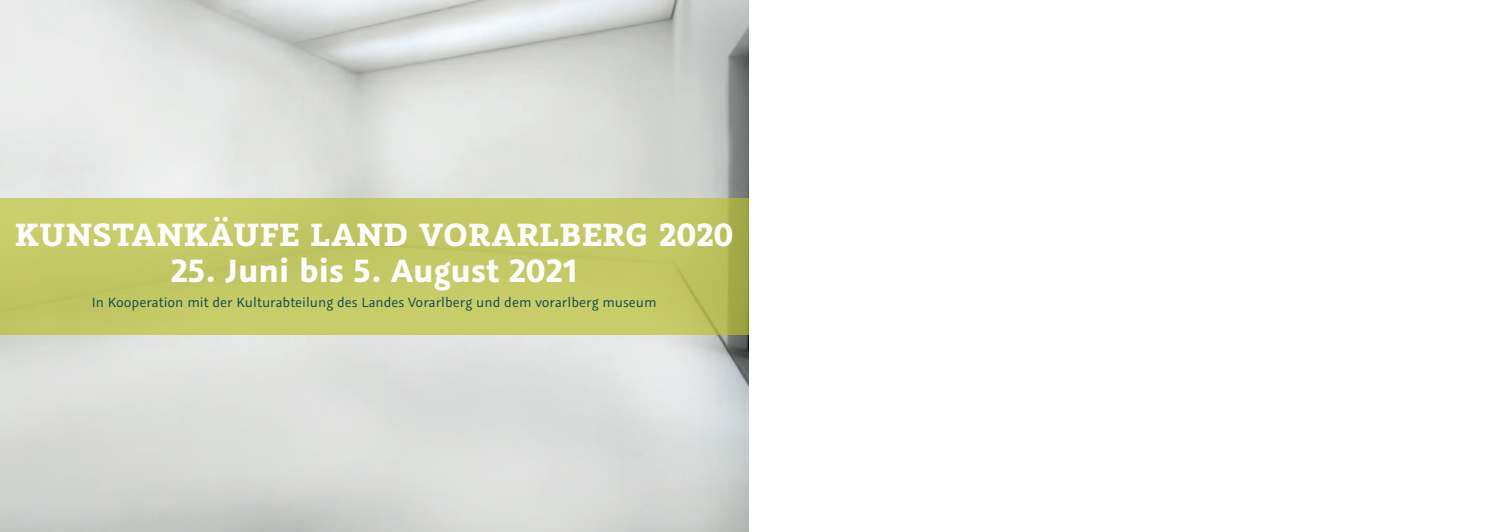
<style>
.page{position:relative;width:1497px;height:532px;background:#fff}
.page>*{position:absolute;margin:0;border:0;box-sizing:border-box;transform-origin:0 0}
.t1{font:700 36px "Graublau Slab";letter-spacing:.025em;color:#fff}
.t2{font:700 36px "Graublau Sans";color:#fff}
.t3{font:15px "Graublau Sans";color:#0d4551}
</style>
<div class="page">
<img style="left:0;top:0;width:748px;height:531px">
<div style="left:0;top:198px;width:748px;height:136px;background:#c4c966"></div>
<h1 class="t1" style="left:15px;top:221px;width:720px">KUNSTANKÄUFE LAND VORARLBERG 2020</h1>
<h1 class="t2" style="left:171px;top:257px;width:408px">25. Juni bis 5. August 2021</h1>
<p class="t3" style="left:92px;top:297px;width:566px">In Kooperation mit der Kulturabteilung des Landes Vorarlberg und dem vorarlberg museum</p>
</div>
